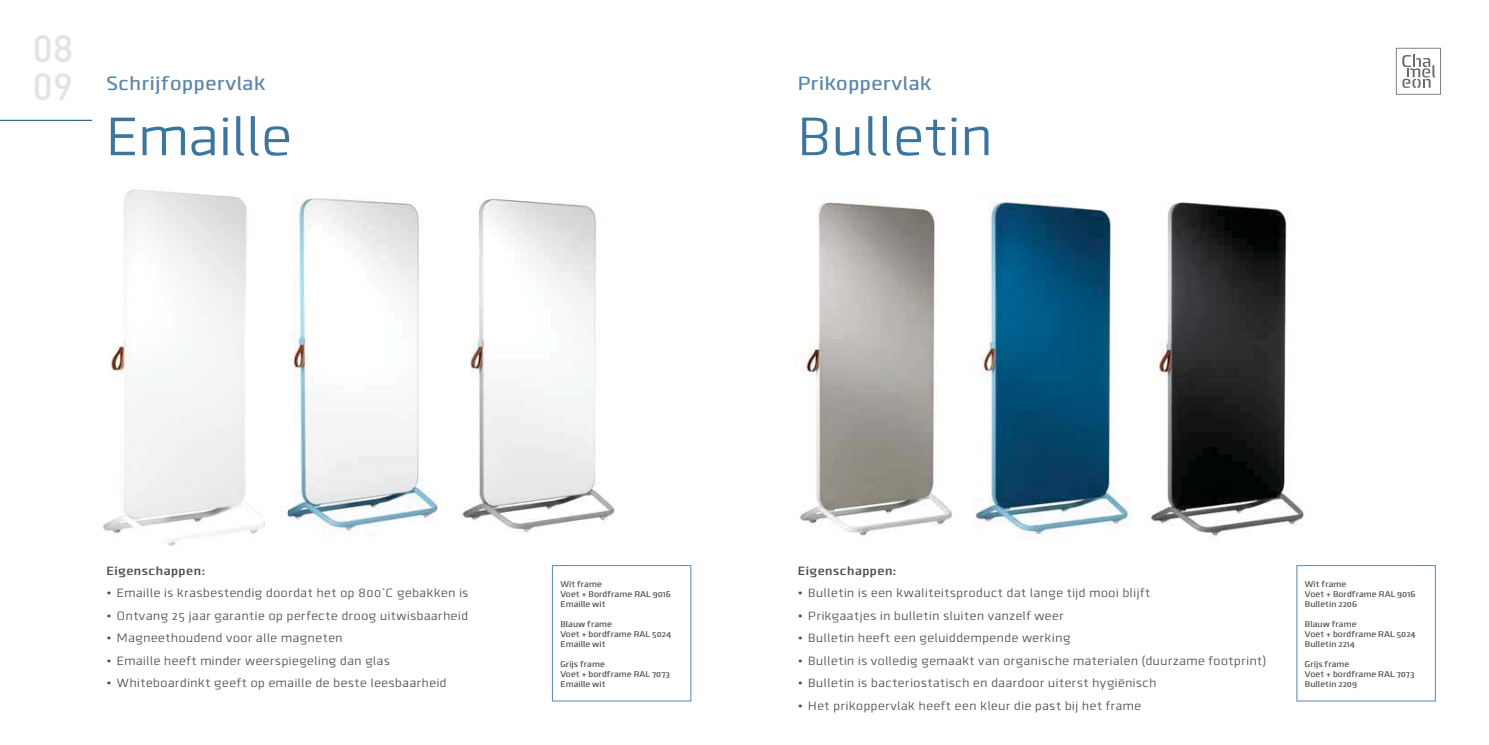
<style>
.page{position:relative;width:1489px;height:745px;background:#fff}
.page>*{position:absolute;margin:0;border:0;box-sizing:border-box;transform-origin:0 0}
.t1{font:300 56.25px "Clio XS Light";color:#3c759e}
.t2{font:500 37.5px/37.5px "DIN Pro";color:#e3e3e3}
.t3{font:500 20px "Clio XS Medium";letter-spacing:.01em;color:#5c86ab}
.t4{font:300 12.5px "Clio XS Light";letter-spacing:.03em;color:#4e4e4d}
.t5{font:700 12.5px "Clio XS Semi";letter-spacing:.03em;color:#4e4e4d}
.t6{font:700 12.5px "Clio XS Semi";letter-spacing:.03em;color:#4d4d4d}
.t7{font:500 8.75px/10px "Clio XS Medium";letter-spacing:-.01em;color:#4e4e4d}
</style>
<div class="page">
<img style="left:461px;top:199px;width:154px;height:333px">
<img style="left:1150px;top:202px;width:170px;height:365px">
<img style="left:800px;top:202px;width:152px;height:334px">
<img style="left:287px;top:198px;width:151px;height:337px">
<img style="left:974px;top:199px;width:156px;height:341px">
<div style="left:552px;top:564px;width:139px;height:137px;border:1px solid #5c86ab"></div>
<img style="left:103px;top:150px;width:178px;height:396px">
<img style="left:111px;top:150px;width:176px;height:6px">
<hr style="left:0;top:120px;width:92px;height:1px;background:#024871">
<svg style="left:1395px;top:48px;width:45px;height:47px"></svg>
<h2 class="t2" style="left:33px;top:31px;width:42px">08<br>09</h2>
<h3 class="t3" style="left:106px;top:76px;width:161px">Schrijfoppervlak</h3>
<h1 class="t1" style="left:106px;top:115px;width:188px">Emaille</h1>
<h3 class="t3" style="left:797px;top:76px;width:135px">Prikoppervlak</h3>
<h1 class="t1" style="left:797px;top:115px;width:197px">Bulletin</h1>
<p class="t6" style="left:106px;top:562px;width:100px">Eigenschappen:</p>
<p class="t4" style="left:106px;top:587px;width:364px">• Emaille is krasbestendig doordat het op 800˚C gebakken is</p>
<p class="t4" style="left:106px;top:610px;width:363px">• Ontvang 25 jaar garantie op perfecte droog uitwisbaarheid</p>
<p class="t4" style="left:106px;top:632px;width:238px">• Magneethoudend voor alle magneten</p>
<p class="t4" style="left:106px;top:655px;width:285px">• Emaille heeft minder weerspiegeling dan glas</p>
<p class="t4" style="left:106px;top:677px;width:342px">• Whiteboardinkt geeft op emaille de beste leesbaarheid</p>
<p class="t7" style="left:560px;top:578px;width:112px">Wit frame<br>Voet + Bordframe RAL 9016<br>Emaille wit</p>
<p class="t7" style="left:560px;top:618px;width:112px">Blauw frame<br>Voet + bordframe RAL 5024<br>Emaille wit</p>
<p class="t7" style="left:560px;top:658px;width:111px">Grijs frame<br>Voet + bordframe RAL 7073<br>Emaille wit</p>
<p class="t5" style="left:797px;top:562px;width:100px">Eigenschappen:</p>
<p class="t4" style="left:797px;top:587px;width:354px">• Bulletin is een kwaliteitsproduct dat lange tijd mooi blijft</p>
<p class="t4" style="left:797px;top:610px;width:268px">• Prikgaatjes in bulletin sluiten vanzelf weer</p>
<p class="t4" style="left:797px;top:632px;width:274px">• Bulletin heeft een geluiddempende werking</p>
<p class="t4" style="left:797px;top:655px;width:470px">• Bulletin is volledig gemaakt van organische materialen (duurzame footprint)</p>
<p class="t4" style="left:797px;top:677px;width:360px">• Bulletin is bacteriostatisch en daardoor uiterst hygiënisch</p>
<p class="t4" style="left:797px;top:700px;width:345px">• Het prikoppervlak heeft een kleur die past bij het frame</p>
<p class="t7" style="left:1304px;top:578px;width:112px">Wit frame<br>Voet + Bordframe RAL 9016<br>Bulletin 2206</p>
<p class="t7" style="left:1304px;top:618px;width:112px">Blauw frame<br>Voet + bordframe RAL 5024<br>Bulletin 2214</p>
<p class="t7" style="left:1304px;top:658px;width:111px">Grijs frame<br>Voet + bordframe RAL 7073<br>Bulletin 2209</p>
</div>
